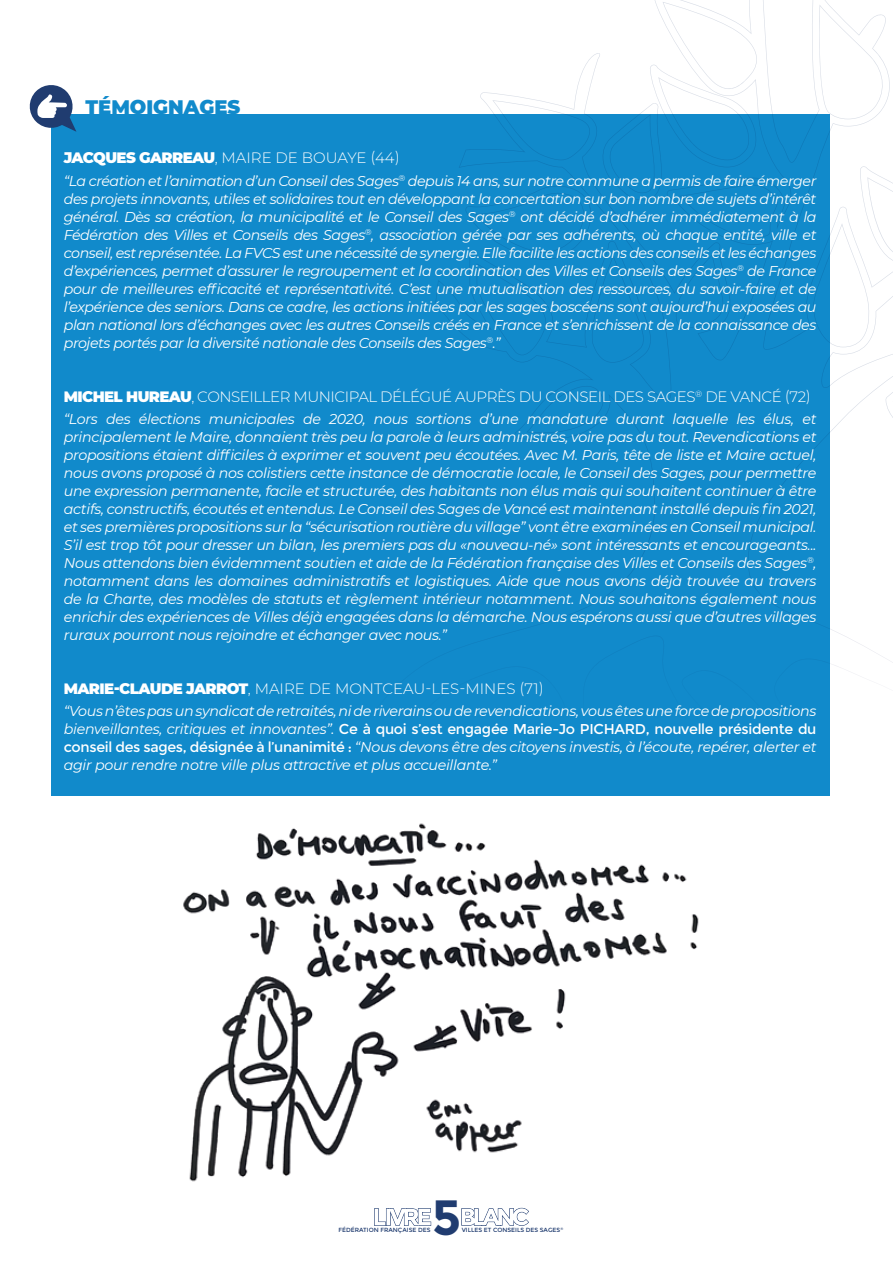
<style>
.page{position:relative;width:893px;height:1263px;background:#fff}
.page>*{position:absolute;margin:0;border:0;box-sizing:border-box;transform-origin:0 0}
.t1{font:700 49.5px "Montserrat";color:#203c70}
.t2{font:900 19.5px "Montserrat";color:#118acb}
.t3{font:300 15px "Montserrat";letter-spacing:-.03em;color:#fff}
.t4{font:300 15px "Montserrat";color:#fff}
.t5{font:900 15px "Montserrat";letter-spacing:-.04em;color:#fff}
.t6{font:italic 14.25px/18px "Montserrat";letter-spacing:-.02em;color:#fff;text-align:justify}
.t7{font:6px "Montserrat";color:#203c70}
.s1{font-weight:900}
.s2{font-style:normal}
</style>
<div class="page">
<svg style="left:480px;top:0;width:413px;height:513px"></svg>
<svg style="left:885px;top:377px;width:8px;height:59px"></svg>
<div style="left:51px;top:114px;width:778px;height:681px;background:#118acb"></div>
<img style="left:183px;top:823px;width:516px;height:359px">
<svg style="left:29px;top:85px;width:47px;height:47px"></svg>
<svg style="left:461px;top:1208px;width:68px;height:18px"></svg>
<svg style="left:374px;top:1208px;width:57px;height:18px"></svg>
<img style="left:421px;top:1093px;width:106px;height:68px">
<h2 class="t2" style="left:85px;top:93px;width:15px">TÉMOI</h2>
<h2 class="t2" style="left:153px;top:93px;width:88px">GNAGES</h2>
<p class="t4" style="left:64px;top:148px;width:338px"><span class="s1">JACQUES GARREAU</span>, MA IR E DE BOUAYE (44)</p>
<p class="t6" style="left:64px;top:171px;width:754px">“La création et l’animation d’un Conseil des Sages<sup>®</sup> depuis 14 ans, sur notre commune a permis de faire émerger des projets innovants, utiles et solidaires tout en développant la concertation sur bon nombre de sujets d’intérêt général. Dès sa création, la municipalité et le Conseil des Sages<sup>®</sup> ont décidé d’adhérer immédiatement à la Fédération des Villes et Conseils des Sages<sup>®</sup>, association gérée par ses adhérents, où chaque entité, ville et conseil, est représentée. La FVCS est une nécessité de synergie. Elle facilite les actions des conseils et les échanges d’expériences, permet d’assurer le regroupement et la coordination des Villes et Conseils des Sages<sup>®</sup> de France pour de meilleures efficacité et représentativité. C’est une mutualisation des ressources, du savoir-faire et de l’expérience des seniors. Dans ce cadre, les actions initiées par les sages boscéens sont aujourd’hui exposées au plan national lors d’échanges avec les autres Conseils créés en France et s’enrichissent de la connaissance des projets portés par la diversité nationale des Conseils des Sages<sup>®</sup>.”</p>
<p class="t5" style="left:64px;top:385px;width:75px">MICHEL HUR</p>
<p class="t3" style="left:159px;top:386px;width:653px"><span class="s1">EAU</span>, CONSEILLER MUNICIPAL DÉLÉGUÉ AUPRÈS DU CONSEIL DES SAGES<sup>®</sup> DE VANCÉ (72)</p>
<p class="t6" style="left:64px;top:409px;width:754px">“Lors des élections municipales de 2020, nous sortions d’une mandature durant laquelle les élus, et principalement le Maire, donnaient très peu la parole à leurs administrés, voire pas du tout. Revendications et propositions étaient difficiles à exprimer et souvent peu écoutées. Avec M. Paris, tête de liste et Maire actuel, nous avons proposé à nos colistiers cette instance de démocratie locale, le Conseil des Sages, pour permettre une expression permanente, facile et structurée, des habitants non élus mais qui souhaitent continuer à être actifs, constructifs, écoutés et entendus. Le Conseil des Sages de Vancé est maintenant installé depuis fin 2021, et ses premières propositions sur la “sécurisation routière du village” vont être examinées en Conseil municipal.<br>S’il est trop tôt pour dresser un bilan, les premiers pas du «nouveau-né» sont intéressants et encourageants...<br>Nous attendons bien évidemment soutien et aide de la Fédération française des Villes et Conseils des Sages<sup>®</sup>, notamment dans les domaines administratifs et logistiques. Aide que nous avons déjà trouvée au travers de la Charte, des modèles de statuts et règlement intérieur notamment. Nous souhaitons également nous enrichir des expériences de Villes déjà engagées dans la démarche. Nous espérons aussi que d’autres villages ruraux pourront nous rejoindre et échanger avec nous.”</p>
<p class="t5" style="left:64px;top:677px;width:143px">MARIE-CLAUDE JARR</p>
<p class="t3" style="left:227px;top:678px;width:135px"><span class="s1">OT</span>, MAIRE DE MONT</p>
<p class="t3" style="left:382px;top:678px;width:163px">CEAU-LES-MINES (71)</p>
<p class="t6" style="left:64px;top:702px;width:754px">“Vous n’êtes pas un syndicat de retraités, ni de riverains ou de revendications, vous êtes une force de propositions bienveillantes, critiques et innovantes”. <span class="s2">Ce à quoi s’est engagée M arie-Jo PI CHARD</span></p>
<p class="t6" style="left:64px;top:720px;width:754px;text-indent:582px"><span class="s2">, nouvelle présidente du conseil des sages, désignée à l’unanimité :</span> “Nous devons être des citoyens investis, à l’écoute, repérer, alerter et agir pour rendre notre ville plus attractive et plus accueillante.”</p>
<h1 class="t1" style="left:432px;top:1188px;width:31px">5</h1>
<p class="t7" style="left:339px;top:1226px;width:93px">Fédération française des</p>
<p class="t7" style="left:462px;top:1226px;width:103px">Villes et Conseils des Sages<sup>®</sup></p>
</div>
